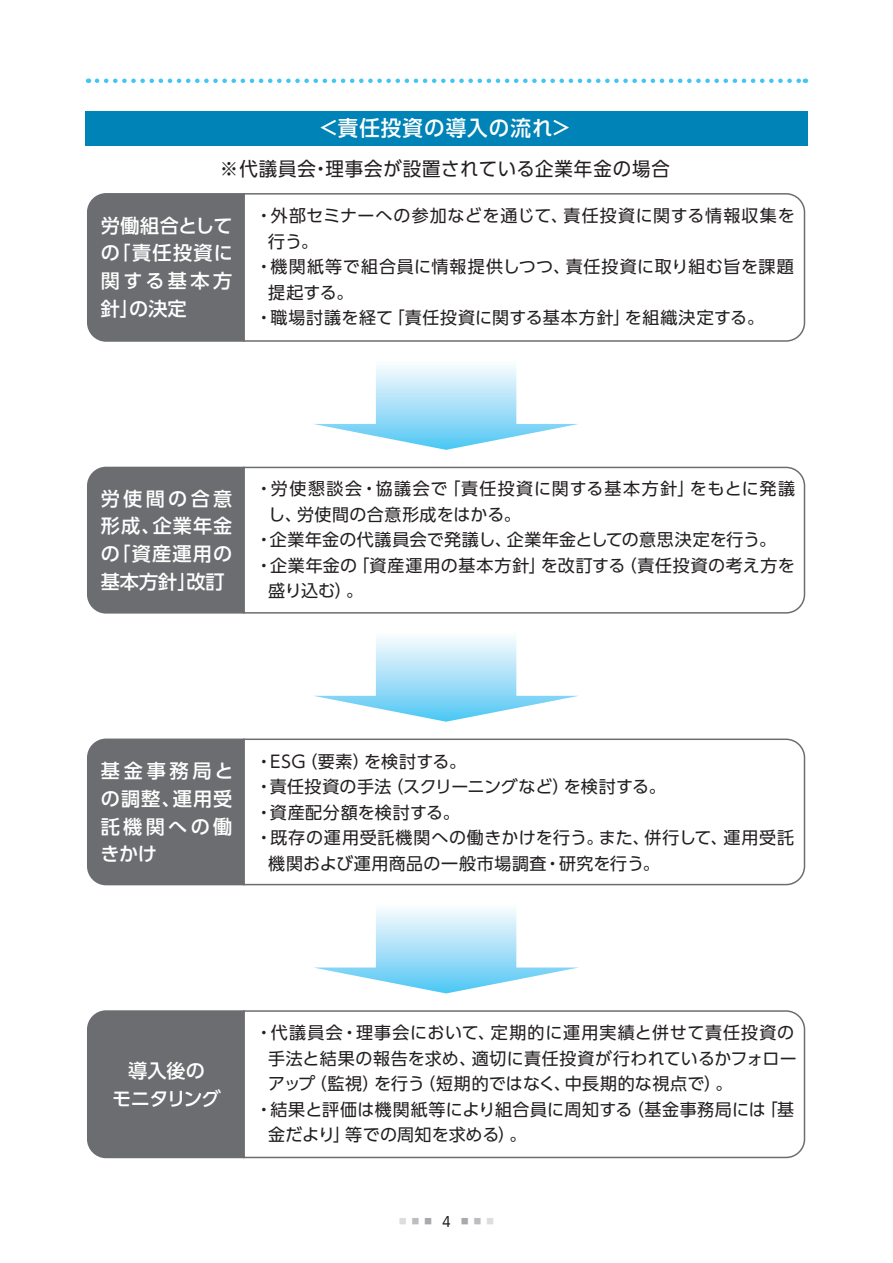
<style>
.page{position:relative;width:893px;height:1263px;background:#fff}
.page>*{position:absolute;margin:0;border:0;box-sizing:border-box;transform-origin:0 0}
.t1{font:500 21.3px "UD Shin Go Pro";letter-spacing:.05em;color:#fff;scale:.96 1}
.t2{font:500 19.2px/27.6px "UD Shin Go Pro";letter-spacing:.055em;color:#fff;text-align:justify}
.t3{font:19.2px "UD Shin Go Pro";letter-spacing:.05em;color:#231f20;scale:.96 1}
.t4{font:500 19.2px/27.6px "UD Shin Go Pro";letter-spacing:-.02em;color:#fff;text-align:center}
.t5{font:16.95px "UD Shin Go Pro";letter-spacing:.03em;color:#231f20}
.t6{font:16.95px "UD Shin Go Pro";color:#231f20}
.t7{font:16.95px "UD Shin Go Pro";letter-spacing:.075em;color:#231f20}
.t8{font:16.95px "UD Shin Go Pro";letter-spacing:.055em;color:#231f20}
.t9{font:300 12.75px "Shin M Go Pro";color:#dcdddf}
.s1{color:#bcbdc0}
.s2{color:#a8a9ad}
.s3{font-family:"Andale Mono";font-weight:400;font-size:15.9px;color:#231f20}
</style>
<div class="page">
<svg style="left:97px;top:79px;width:709px;height:4px"></svg>
<div style="left:85px;top:111px;width:722px;height:34px;background:#0083b6"></div>
<svg style="left:314px;top:365px;width:264px;height:85px"></svg>
<svg style="left:314px;top:637px;width:265px;height:85px"></svg>
<svg style="left:314px;top:909px;width:265px;height:84px"></svg>
<svg style="left:245px;top:193px;width:561px;height:149px"></svg>
<div style="left:87px;top:193px;width:158px;height:149px;background:#6c6d70"></div>
<div style="left:87px;top:466px;width:155px;height:148px;background:#6c6d70"></div>
<svg style="left:242px;top:466px;width:564px;height:148px"></svg>
<div style="left:87px;top:738px;width:155px;height:148px;background:#6c6d70"></div>
<svg style="left:242px;top:738px;width:564px;height:148px"></svg>
<svg style="left:245px;top:1010px;width:561px;height:149px"></svg>
<div style="left:87px;top:1010px;width:158px;height:149px;background:#6c6d70"></div>
<p class="t1" style="left:318px;top:110px;width:266px">＜責任投資の導入の流れ＞</p>
<p class="t3" style="left:220px;top:153px;width:470px">※代議員会・理事会が設置されている企業年金の場合</p>
<p class="t5" style="left:255px;top:202px;width:541px">・外部セミナーへの参加などを通じて、責任投資に関する情報収集を</p>
<p class="t5" style="left:268px;top:227px;width:52px">行う。</p>
<p class="t5" style="left:255px;top:253px;width:540px">・機関紙等で組合員に情報提供しつつ、責任投資に取り組む旨を課題</p>
<p class="t5" style="left:268px;top:278px;width:87px">提起する。</p>
<p class="t5" style="left:255px;top:304px;width:510px">・職場討議を経て「責任投資に関する基本方針」を組織決定する。</p>
<p class="t2" style="left:101px;top:211px;width:134px">労働組合としての「責任投資に関する基本方針」の決定</p>
<p class="t2" style="left:101px;top:484px;width:133px">労使間の合意形成、企業年金の「資産運用の基本方針」改訂</p>
<p class="t7" style="left:255px;top:475px;width:541px">・労使懇談会・協議会で「責任投資に関する基本方針」をもとに発議</p>
<p class="t5" style="left:268px;top:500px;width:254px">し、労使間の合意形成をはかる。</p>
<p class="t5" style="left:255px;top:526px;width:522px">・企業年金の代議員会で発議し、企業年金としての意思決定を行う。</p>
<p class="t5" style="left:255px;top:551px;width:541px">・企業年金の「資産運用の基本方針」を改訂する（責任投資の考え方を</p>
<p class="t5" style="left:268px;top:577px;width:96px">盛り込む）。</p>
<p class="t2" style="left:100px;top:756px;width:135px">基金事務局との調整、運用受託機関への働きかけ</p>
<p class="t5" style="left:255px;top:747px;width:212px">・ESG（要素）を検討する。</p>
<p class="t6" style="left:255px;top:773px;width:412px">・責任投資の手法（スクリーニングなど）を検討する。</p>
<p class="t5" style="left:255px;top:798px;width:206px">・資産配分額を検討する。</p>
<p class="t5" style="left:255px;top:824px;width:540px">・既存の運用受託機関への働きかけを行う。また、併行して、運用受託</p>
<p class="t5" style="left:268px;top:849px;width:393px">機関および運用商品の一般市場調査・研究を行う。</p>
<p class="t4" style="left:112px;top:1056px;width:110px">導入後の<br>モニタリング</p>
<p class="t8" style="left:255px;top:1019px;width:540px">・代議員会・理事会において、定期的に運用実績と併せて責任投資の</p>
<p class="t5" style="left:268px;top:1044px;width:530px">手法と結果の報告を求め、適切に責任投資が行われているかフォロー</p>
<p class="t5" style="left:268px;top:1070px;width:466px">アップ（監視）を行う（短期的ではなく、中長期的な視点で）。</p>
<p class="t5" style="left:255px;top:1095px;width:540px">・結果と評価は機関紙等により組合員に周知する（基金事務局には「基</p>
<p class="t6" style="left:268px;top:1121px;width:260px">金だより」等での周知を求める）。</p>
<p class="t9" style="left:396px;top:1211px;width:102px">▪<span class="s1">▪</span><span class="s2">▪</span> <span class="s3">4</span> <span class="s2">▪</span><span class="s1">▪</span>▪</p>
</div>
